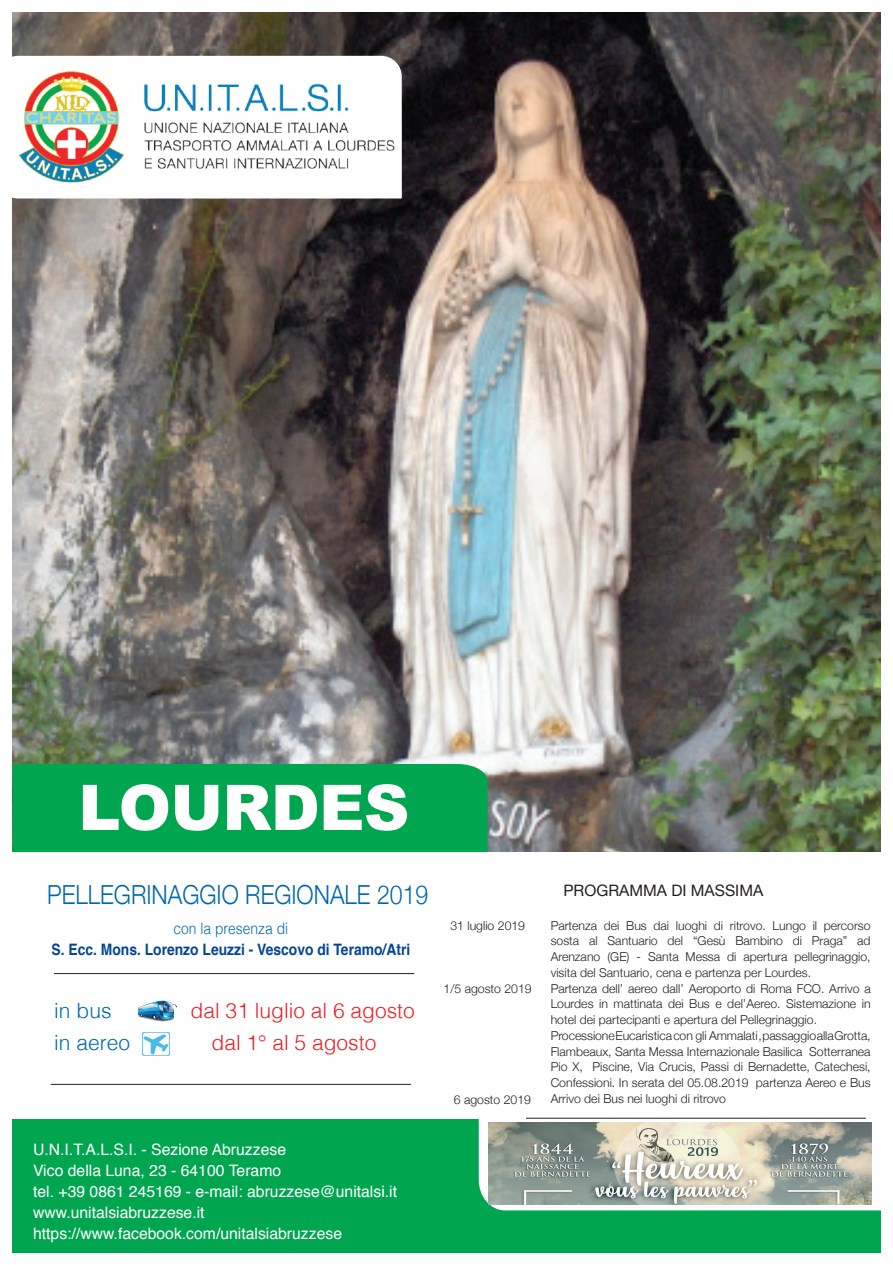
<style>
.page{position:relative;width:893px;height:1265px;background:#fff}
.page>*{position:absolute;margin:0;border:0;box-sizing:border-box;transform-origin:0 0}
.t1{font:900 63px "Arial";letter-spacing:-.01em;color:#fff}
.t2{font:300 26.25px "Helvetica Neue";color:#0067aa;scale:.88 1}
.t3{font:300 21px "Helvetica";color:#ee1d23}
.t4{font:300 21px "Helvetica";color:#0067aa}
.t5{font:15.75px/21px "Helvetica";color:#fff}
.t6{font:700 15.75px "Helvetica";color:#054692;scale:.88 1}
.t7{font:15.75px "Helvetica Neue";color:#231f20}
.t8{font:300 15.75px "Helvetica";color:#0067aa;scale:.88 1}
.t9{font:300 12.25px/15.8px "Helvetica Neue";color:#231f20}
.s1{color:#fff}
</style>
<div class="page">
<img style="left:12px;top:12px;width:869px;height:840px">
<div style="left:12px;top:764px;width:476px;height:88px;background:#00a54f"></div>
<svg style="left:12px;top:56px;width:390px;height:143px"></svg>
<img style="left:12px;top:68px;width:387px;height:119px">
<div style="left:12px;top:1115px;width:869px;height:138px;background:#00a54f"></div>
<div style="left:12px;top:852px;width:881px;height:267px;background:#fff"></div>
<svg style="left:479px;top:1117px;width:402px;height:93px;background:#edf2ee"></svg>
<hr style="left:54px;top:973px;width:360px;height:1px;background:#231f20">
<hr style="left:51px;top:1084px;width:360px;height:1px;background:#231f20">
<hr style="left:526px;top:1118px;width:340px;height:1px;background:#231f20">
<img style="left:143px;top:1032px;width:26px;height:24px">
<img style="left:137px;top:1000px;width:39px;height:22px">
<img style="left:488px;top:1122px;width:383px;height:82px">
<h1 class="t1" style="left:78px;top:762px;width:333px">LOURDES</h1>
<h2 class="t2" style="left:47px;top:874px;width:435px">PELLEGRINAGGIO REGIONALE 2019</h2>
<p class="t8" style="left:174px;top:915px;width:132px">con la presenza di</p>
<p class="t6" style="left:52px;top:937px;width:409px">S. Ecc. Mons. Lorenzo Leuzzi - Vescovo di Teramo/Atri</p>
<h3 class="t4" style="left:54px;top:993px;width:59px">in bus</h3>
<h3 class="t3" style="left:191px;top:993px;width:226px">dal 31 luglio al 6 agosto</h3>
<h3 class="t4" style="left:54px;top:1024px;width:77px">in aereo</h3>
<h3 class="t3" style="left:212px;top:1024px;width:166px">dal 1° al 5 agosto</h3>
<p class="t5" style="left:33px;top:1140px;width:365px">U.N.I.T.A.L.S.I. - Sezione Abruzzese<br>Vico della Luna, 23 - 64100 Teramo<br>tel. +39 0861 245169 - e-mail: abruzzese@unitalsi.it www.unitalsiabruzzese.it https://www.facebook.com/unitalsiabruzzese</p>
<p class="t9" style="left:444px;top:917px;width:83px"><span class="s1">.</span> 31 luglio 2019</p>
<p class="t9" style="left:444px;top:980px;width:90px">1/5 agosto 2019</p>
<p class="t9" style="left:454px;top:1091px;width:79px">6 agosto 2019</p>
<p class="t7" style="left:563px;top:879px;width:201px">PROGRAMMA DI MASSIMA</p>
<p class="t9" style="left:551px;top:916px;width:322px">Partenza dei Bus dai luoghi di ritrovo. Lungo il percorso sosta al Santuario del “Gesù Bambino di Praga” ad Arenzano (GE) - Santa Messa di apertura pellegrinaggio, visita del Santuario, cena e partenza per Lourdes.<br>Partenza dell’ aereo dall’ Aeroporto di Roma FCO. Arrivo a Lourdes in mattinata dei Bus e del’Aereo. Sistemazione in hotel dei partecipanti e apertura del Pellegrinaggio.<br>Processione Eucaristica con gli Ammalati , passaggio alla Grotta, Flambeaux, Santa Messa Internazionale Basilica Sotterranea Pio X, Piscine, Via Crucis, Passi di Bernadette, Catechesi, Confessioni. In serata del 05.08.2019 partenza Aereo e Bus Arrivo dei Bus nei luoghi di ritrovo</p>
</div>
